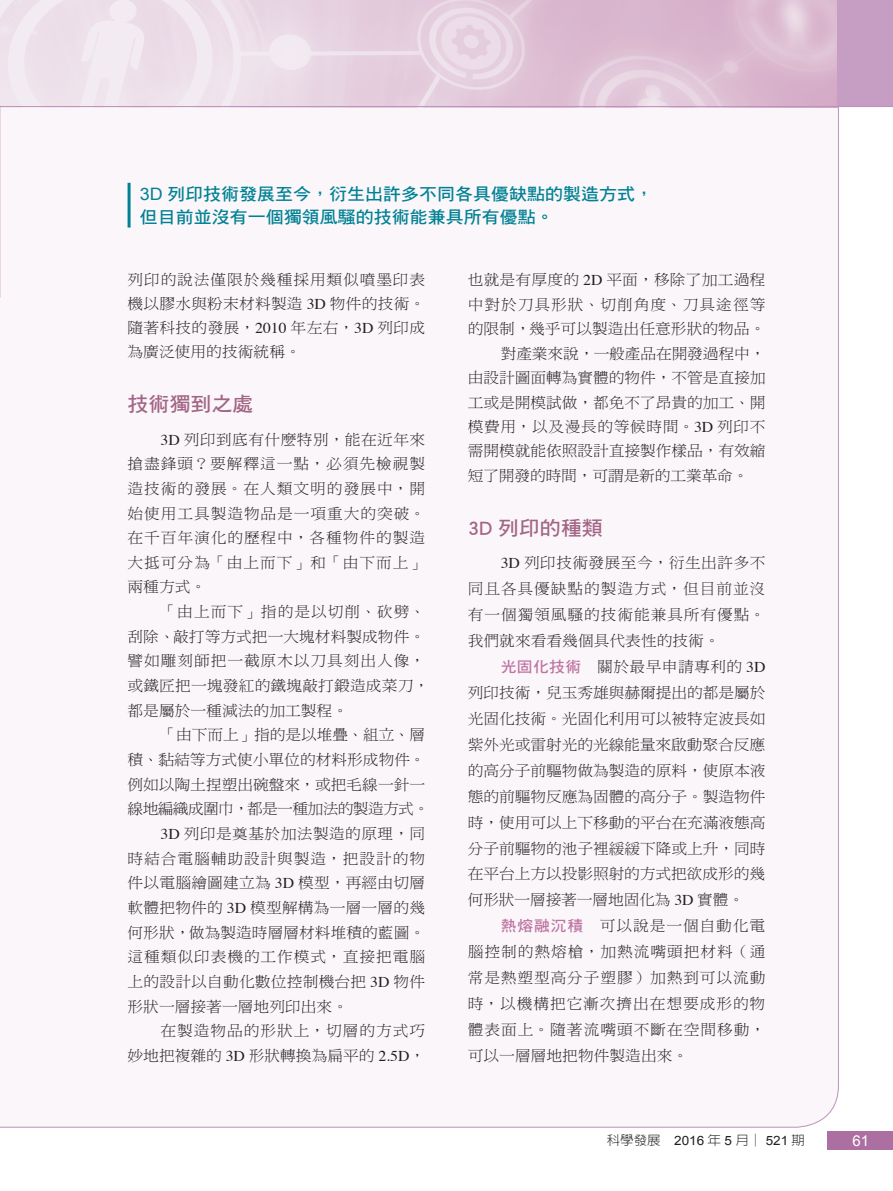
<style>
.page{position:relative;width:893px;height:1191px;background:#fff}
.page>*{position:absolute;margin:0;border:0;box-sizing:border-box;transform-origin:0 0}
.B_一般大標{font:19.95px "DF Hei Std W7";color:#a36586;scale:1.05 1}
.B_一般_抽言{font:17.1px "DF Hei Std W7";color:#008194;scale:1.05 1}
.內文{font:15px/24.6px "DF Ming Std W3";letter-spacing:.01em;color:#231f20;text-align:justify;scale:1.05 1}
.內文-2{font:15px/24.6px "DF Ming Std W3";letter-spacing:.055em;color:#231f20;text-align:right;scale:1.05 1}
.t1{font:15px "Arial";color:#fff}
.t2{font:300 12.9px "AR New Hei B5";color:#231f20;scale:1.05 1}
.s1{font-family:"Arial"}
.s2{font-family:"Times"}
.s3{font-family:"DF Hei Std W7";color:#be72a1}
.s4{font-family:"Arial";font-weight:400}
</style>
<div class="page">
<div style="left:0;top:107px;width:839px;height:1021px;background:#faf6f9"></div>
<img style="left:0;top:0;width:838px;height:106px">
<div style="left:838px;top:0;width:55px;height:107px;background:#c69ec4"></div>
<hr style="left:0;top:106px;width:893px;height:1px;background:#be91bc">
<div style="left:828px;top:1131px;width:65px;height:18px;background:#ab6fa1"></div>
<hr style="left:128px;top:183px;width:3px;height:44px;background:#008194">
<p class="B_一般_抽言" style="left:140px;top:185px;width:491px"><span class="s1">3D</span> 列印技術發展至今，衍生出許多不同各具優缺點的製造方式，</p>
<p class="B_一般_抽言" style="left:140px;top:207px;width:396px">但目前並沒有一個獨領風騷的技術能兼具所有優點。</p>
<p class="內文" style="left:128px;top:268px;width:285px;line-height:23.9px">列印的說法僅限於幾種採用類似噴墨印表機以膠水與粉末材料製造 <span class="s2">3D</span> 物件的技術。隨著科技的發展，<span class="s2">2010</span> 年左右，<span class="s2">3D</span> 列印成為廣泛使用的技術統稱。</p>
<p class="B_一般大標" style="left:128px;top:393px;width:121px">技術獨到之處</p>
<p class="內文" style="left:128px;top:426px;width:285px;text-indent:33px"><span class="s2">3D</span> 列印到底有什麼特別，能在近年來搶盡鋒頭？要解釋這一點，必須先檢視製造技術的發展。在人類文明的發展中，開始使用工具製造物品是一項重大的突破。在千百年演化的歷程中，各種物件的製造大抵可分為「由上而下」和「由下而上」兩種方式。</p>
<p class="內文" style="left:128px;top:599px;width:289px;text-align:left;text-indent:33px">「由上而下」指的是以切削、砍劈、刮除、敲打等方式把一大塊材料製成物件。譬如雕刻師把一截原木以刀具刻出人像，或鐵匠把一塊發紅的鐵塊敲打鍛造成菜刀，都是屬於一種減法的加工製程。</p>
<p class="內文" style="left:128px;top:722px;width:289px;text-align:left;text-indent:33px">「由下而上」指的是以堆疊、組立、層積、黏結等方式使小單位的材料形成物件。例如以陶土捏塑出碗盤來，或把毛線一針一線地編織成圍巾，都是一種加法的製造方式。</p>
<p class="內文" style="left:128px;top:821px;width:285px;text-indent:33px"><span class="s2">3D</span> 列印是奠基於加法製造的原理，同時結合電腦輔助設計與製造，把設計的物件以電腦繪圖建立為 <span class="s2">3D</span> 模型，再經由切層軟體把物件的 <span class="s2">3D</span> 模型解構為一層一層的幾何形狀，做為製造時層層材料堆積的藍圖。這種類似印表機的工作模式，直接把電腦上的設計以自動化數位控制機台把 <span class="s2">3D</span> 物件形狀一層接著一層地列印出來。</p>
<p class="內文-2" style="left:128px;top:1018px;width:285px">在製造物品的形狀上，切層的方式巧<br>妙地把複雜的 <span class="s2">3D</span> 形狀轉換為扁平的 <span class="s2">2.5D</span>，</p>
<p class="內文" style="left:468px;top:268px;width:285px">也就是有厚度的 <span class="s2">2D</span> 平面，移除了加工過程中對於刀具形狀、切削角度、刀具途徑等的限制，幾乎可以製造出任意形狀的物品。</p>
<p class="內文" style="left:468px;top:341px;width:285px;text-indent:33px">對產業來說，一般產品在開發過程中，由設計圖面轉為實體的物件，不管是直接加工或是開模試做，都免不了昂貴的加工、開模費用，以及漫長的等候時間。<span class="s2">3D</span> 列印不需開模就能依照設計直接製作樣品，有效縮短了開發的時間，可謂是新的工業革命。</p>
<p class="B_一般大標" style="left:468px;top:517px;width:130px">3D 列印的種類</p>
<p class="內文" style="left:468px;top:550px;width:285px;line-height:26px;text-indent:33px"><span class="s2">3D</span> 列印技術發展至今，衍生出許多不同且各具優缺點的製造方式，但目前並沒有一個獨領風騷的技術能兼具所有優點。我們就來看看幾個具代表性的技術。</p>
<p class="內文" style="left:468px;top:653px;width:285px;line-height:26px;text-indent:33px"><span class="s3">光固化技術</span> 關於最早申請專利的 <span class="s2">3D</span>列印技術，兒玉秀雄與赫爾提出的都是屬於光固化技術。光固化利用可以被特定波長如紫外光或雷射光的光線能量來啟動聚合反應的高分子前驅物做為製造的原料，使原本液態的前驅物反應為固體的高分子。製造物件時，使用可以上下移動的平台在充滿液態高分子前驅物的池子裡緩緩下降或上升，同時在平台上方以投影照射的方式把欲成形的幾何形狀一層接著一層地固化為 <span class="s2">3D</span> 實體。</p>
<p class="內文" style="left:468px;top:912px;width:285px;line-height:26px;text-indent:33px"><span class="s3">熱熔融沉積</span> 可以說是一個自動化電腦控制的熱熔槍，加熱流嘴頭把材料（通常是熱塑型高分子塑膠）加熱到可以流動時，以機構把它漸次擠出在想要成形的物體表面上。隨著流嘴頭不斷在空間移動，可以一層層地把物件製造出來。</p>
<p class="t2" style="left:607px;top:1133px;width:190px">科學發展 <span class="s4">2016</span> 年 <span class="s4">5</span> 月│ <span class="s4">521</span> 期</p>
<p class="t1" style="left:852px;top:1131px;width:18px">61</p>
</div>
